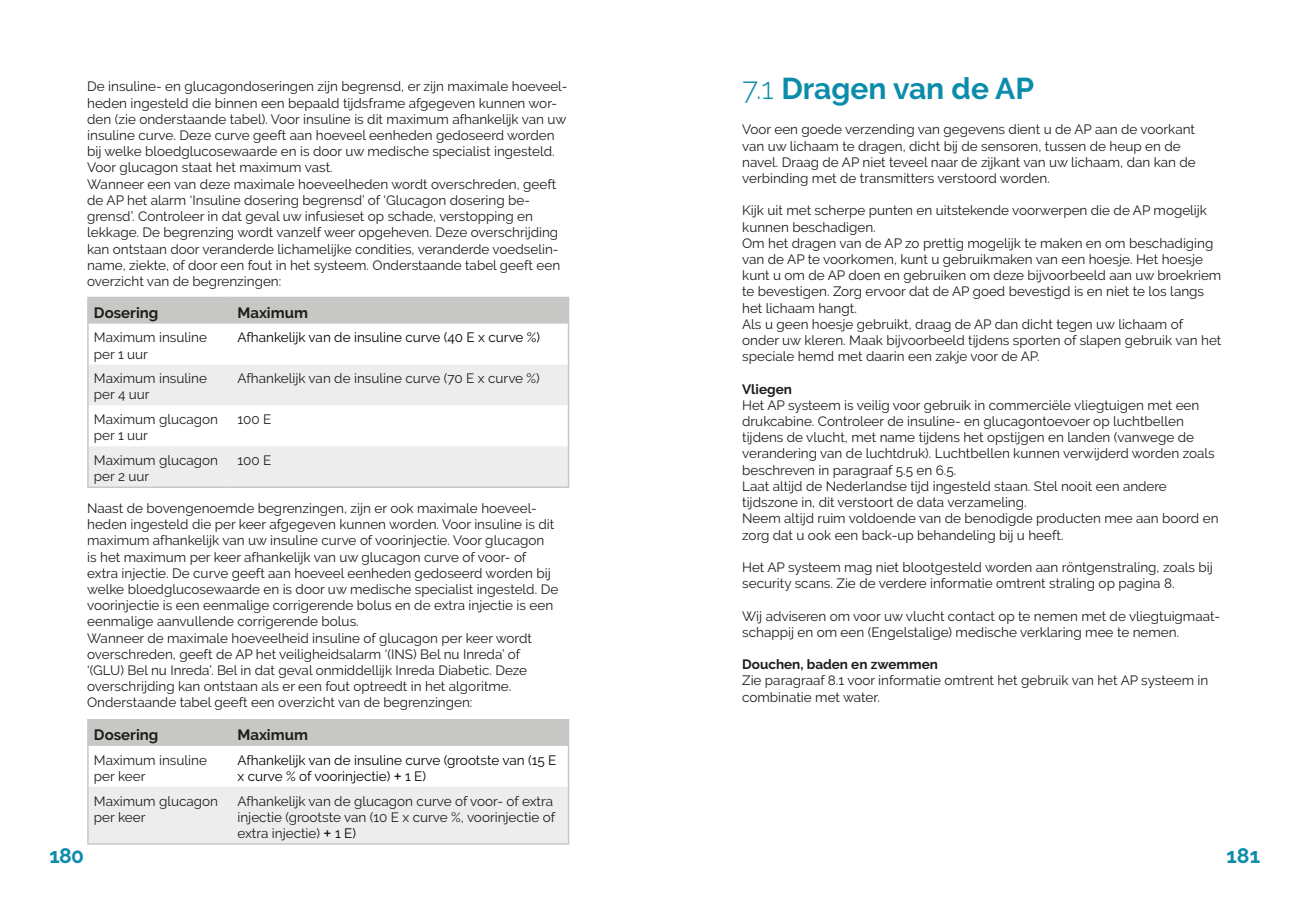
<style>
.page{position:relative;width:1310px;height:919px;background:#fff}
.page>*{position:absolute;margin:0;border:0;box-sizing:border-box;transform-origin:0 0}
.H7_Gebruik{font:700 30px "Raleway";color:#0c8cab}
.t1{font:700 21px "Raleway";letter-spacing:-.015em;color:#0c8cab}
.t2{font:700 15px "Raleway";color:#1d1d1b}
.t3{font:13.5px/16.2px "Raleway";color:#1d1d1b}
.t4{font:13.5px/16.2px "Raleway";color:#020203}
.t5{font:700 13.5px "Raleway";color:#1d1d1b}
.s1{font-family:"Arial"}
.s2{font-family:"Arial";color:#020203}
.s3{color:#020203}
.s4{font-weight:300}
</style>
<div class="page">
<svg style="left:89px;top:364px;width:479px;height:122px;fill:#ededed"></svg>
<hr style="left:87px;top:297px;width:144px;height:1px;background:#c7c7c6">
<hr style="left:87px;top:298px;width:2px;height:25px;background:#c7c7c6">
<div style="left:89px;top:297px;width:480px;height:26px;background:#c7c7c6"></div>
<hr style="left:87px;top:323px;width:2px;height:41px;background:#c7c7c6">
<hr style="left:568px;top:323px;width:1px;height:41px;background:#c7c7c6">
<hr style="left:87px;top:364px;width:2px;height:41px;background:#c7c7c6">
<hr style="left:568px;top:364px;width:1px;height:41px;background:#c7c7c6">
<hr style="left:87px;top:405px;width:2px;height:41px;background:#c7c7c6">
<hr style="left:568px;top:405px;width:1px;height:41px;background:#c7c7c6">
<hr style="left:87px;top:446px;width:2px;height:40px;background:#c7c7c6">
<hr style="left:568px;top:446px;width:1px;height:40px;background:#c7c7c6">
<hr style="left:87px;top:486px;width:144px;height:2px;background:#c7c7c6">
<hr style="left:231px;top:486px;width:338px;height:2px;background:#c7c7c6">
<div style="left:89px;top:786px;width:479px;height:57px;background:#ededed"></div>
<hr style="left:87px;top:719px;width:144px;height:1px;background:#c7c7c6">
<hr style="left:87px;top:720px;width:2px;height:25px;background:#c7c7c6">
<div style="left:89px;top:719px;width:480px;height:26px;background:#c7c7c6"></div>
<hr style="left:87px;top:745px;width:2px;height:41px;background:#c7c7c6">
<hr style="left:568px;top:745px;width:1px;height:41px;background:#c7c7c6">
<hr style="left:87px;top:786px;width:2px;height:57px;background:#c7c7c6">
<hr style="left:568px;top:786px;width:1px;height:57px;background:#c7c7c6">
<hr style="left:87px;top:843px;width:144px;height:1px;background:#c7c7c6">
<hr style="left:231px;top:843px;width:338px;height:1px;background:#c7c7c6">
<p class="t3" style="left:87px;top:78px;width:482px">De insuline- en glucagondoseringen zijn begrensd, er zijn maximale hoeveel&shy;heden ingesteld die binnen een bepaald tijdsframe afgegeven kunnen wor&shy;den (zie onderstaande tabel). Voor insuline is dit maximum afhankelijk van uw insuline curve. Deze curve geeft aan hoeveel eenheden gedoseerd worden bij welke bloedglucosewaarde en is door uw medische specialist ingesteld.<br>Voor glucagon staat het maximum vast.</p>
<p class="t3" style="left:87px;top:176px;width:474px">Wanneer een van deze maximale hoeveelheden wordt overschreden, geeft de AP het alarm ‘Insuline dosering begrensd’ of ‘Glucagon dosering be&shy;grensd’. Controleer in dat geval uw infusieset op schade, verstopping en lekkage. De begrenzing wordt vanzelf weer opgeheven. Deze overschrijding kan ontstaan door veranderde lichamelijke condities, veranderde voedselin&shy;name, ziekte, of door een fout in het systeem. Onderstaande tabel geeft een overzicht van de begrenzingen:</p>
<p class="t2" style="left:94px;top:304px;width:66px">Dosering</p>
<p class="t2" style="left:237px;top:304px;width:72px">Maximum</p>
<p class="t3" style="left:94px;top:329px;width:114px">Maximum insuline per 1 uur</p>
<p class="t4" style="left:237px;top:329px;width:304px">Afhankelijk van de insuline curve (40 E x curve %)</p>
<p class="t3" style="left:94px;top:370px;width:114px">Maximum insuline per 4 uur</p>
<p class="t3" style="left:237px;top:370px;width:304px">Afhankelijk van de insuline curve (70 E x curve %)</p>
<p class="t3" style="left:94px;top:411px;width:126px">Maximum glucagon per 1 uur</p>
<p class="t3" style="left:237px;top:411px;width:35px">100 E</p>
<p class="t3" style="left:94px;top:452px;width:126px">Maximum glucagon per 2 uur</p>
<p class="t3" style="left:237px;top:452px;width:35px">100 E</p>
<p class="t3" style="left:87px;top:500px;width:472px">Naast de bovengenoemde begrenzingen, zijn er ook maximale hoeveel&shy;heden ingesteld die per keer afgegeven kunnen worden. Voor insuline is dit maximum afhankelijk van uw insuline curve of voorinjectie. Voor glucagon<br>is het maximum per keer afhankelijk van uw glucagon curve of voor- of extra injectie. De curve geeft aan hoeveel eenheden gedoseerd worden bij welke bloedglucosewaarde en is door uw medische specialist ingesteld. De voorinjectie is een eenmalige corrigerende bolus en de extra injectie is een eenmalige aanvullende corrigerende bolus.</p>
<p class="t3" style="left:87px;top:629px;width:446px">Wanneer de maximale hoeveelheid insuline of glucagon per keer wordt overschreden, geeft de AP het veiligheidsalarm ‘(INS) Bel nu Inreda’ of ‘(GLU) Bel nu Inreda’. Bel in dat geval onmiddellijk Inreda Diabetic. Deze overschrijding kan ontstaan als er een fout optreedt in het algoritme.<br>Onderstaande tabel geeft een overzicht van de begrenzingen:</p>
<p class="t2" style="left:94px;top:726px;width:66px">Dosering</p>
<p class="t2" style="left:237px;top:726px;width:72px">Maximum</p>
<p class="t3" style="left:94px;top:751px;width:114px">Maximum insuline per keer</p>
<p class="t4" style="left:237px;top:751px;width:320px">Afhankelijk van de insuline curve (grootste van (15 E x curve % of voorinjectie) <span class="s1">+</span> 1 E)</p>
<p class="t3" style="left:94px;top:792px;width:126px">Maximum glucagon per keer</p>
<p class="t3" style="left:237px;top:792px;width:319px">Afhankelijk van de glucagon curve of voor- of extra injectie (grootste van (10 E x curve %, voorinjectie of extra injectie) <span class="s2">+</span> <span class="s3">1 E)</span></p>
<p class="H7_Gebruik" style="left:742px;top:72px;width:293px"><span class="s4">7.1</span> Dragen van de AP</p>
<p class="t3" style="left:742px;top:121px;width:455px">Voor een goede verzending van gegevens dient u de AP aan de voorkant van uw lichaam te dragen, dicht bij de sensoren, tussen de heup en de navel. Draag de AP niet teveel naar de zijkant van uw lichaam, dan kan de verbinding met de transmitters verstoord worden.</p>
<p class="t3" style="left:742px;top:202px;width:466px">Kijk uit met scherpe punten en uitstekende voorwerpen die de AP mogelijk kunnen beschadigen.</p>
<p class="t3" style="left:742px;top:235px;width:481px">Om het dragen van de AP zo prettig mogelijk te maken en om beschadiging van de AP te voorkomen, kunt u gebruikmaken van een hoesje. Het hoesje kunt u om de AP doen en gebruiken om deze bijvoorbeeld aan uw broekriem te bevestigen. Zorg ervoor dat de AP goed bevestigd is en niet te los langs het lichaam hangt.</p>
<p class="t3" style="left:742px;top:316px;width:481px">Als u geen hoesje gebruikt, draag de AP dan dicht tegen uw lichaam of onder uw kleren. Maak bijvoorbeeld tijdens sporten of slapen gebruik van het speciale hemd met daarin een zakje voor de AP.</p>
<p class="t5" style="left:742px;top:381px;width:51px">Vliegen</p>
<p class="t3" style="left:742px;top:397px;width:474px">Het AP systeem is veilig voor gebruik in commerciële vliegtuigen met een drukcabine. Controleer de insuline- en glucagontoevoer op luchtbellen tijdens de vlucht, met name tijdens het opstijgen en landen (vanwege de verandering van de luchtdruk). Luchtbellen kunnen verwijderd worden zoals beschreven in paragraaf 5.5 en 6.5.</p>
<p class="t3" style="left:742px;top:478px;width:426px">Laat altijd de Nederlandse tijd ingesteld staan. Stel nooit een andere</p>
<p class="t3" style="left:742px;top:494px;width:286px">tijdszone in, dit verstoort de data verzameling.</p>
<p class="t3" style="left:742px;top:510px;width:478px">Neem altijd ruim voldoende van de benodigde producten mee aan boord en zorg dat u ook een back-up behandeling bij u heeft.</p>
<p class="t3" style="left:742px;top:559px;width:472px">Het AP systeem mag niet blootgesteld worden aan röntgenstraling, zoals bij security scans. Zie de verdere informatie omtrent straling op pagina 8.</p>
<p class="t3" style="left:742px;top:607px;width:479px">Wij adviseren om voor uw vlucht contact op te nemen met de vliegtuigmaat&shy;schappij en om een (Engelstalige) medische verklaring mee te nemen.</p>
<p class="t5" style="left:742px;top:656px;width:197px">Douchen, baden en zwemmen</p>
<p class="t3" style="left:742px;top:672px;width:468px">Zie paragraaf 8.1 voor informatie omtrent het gebruik van het AP systeem in combinatie met water.</p>
<h2 class="t1" style="left:49px;top:843px;width:36px">180</h2>
<h2 class="t1" style="left:1226px;top:843px;width:35px">181</h2>
</div>
